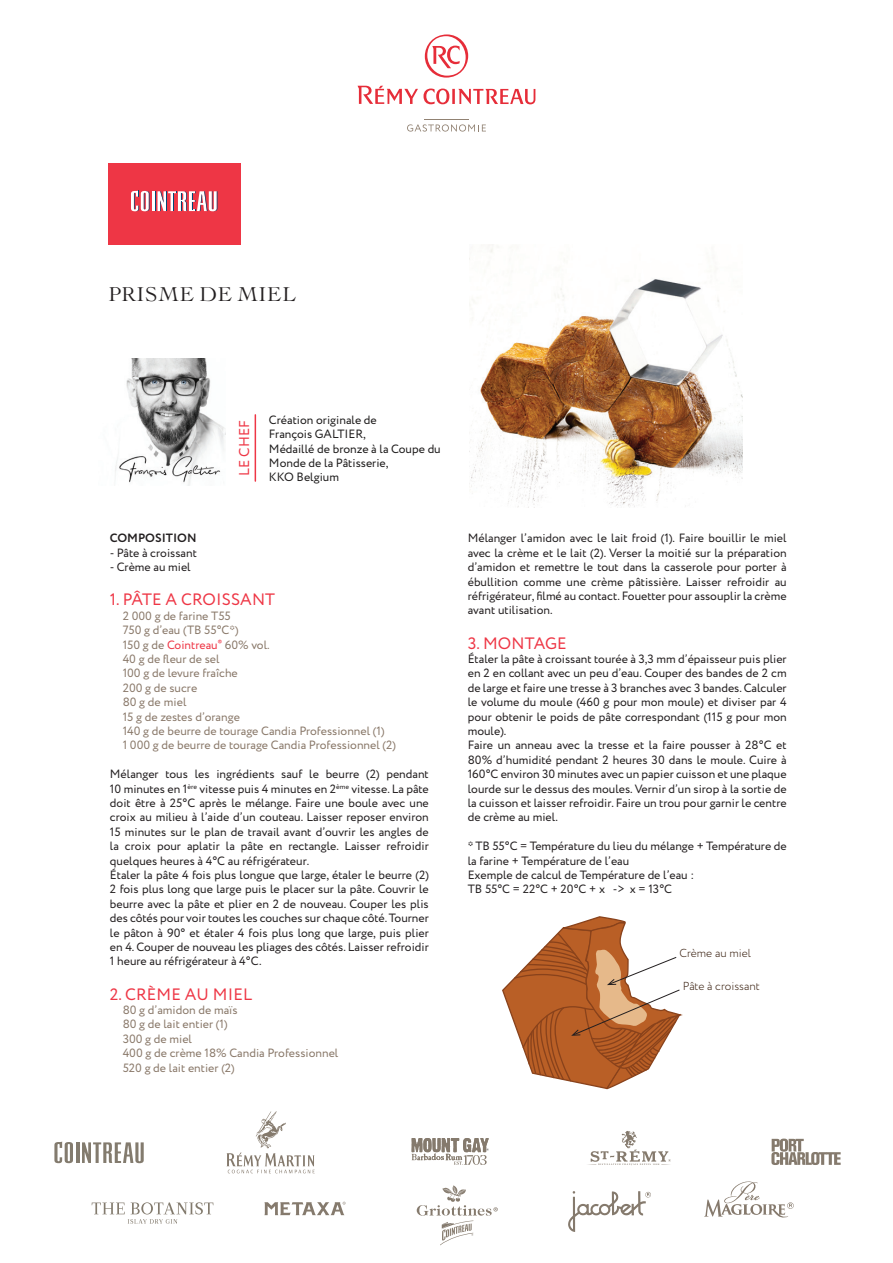
<style>
.page{position:relative;width:893px;height:1263px;background:#fff}
.page>*{position:absolute;margin:0;border:0;box-sizing:border-box;transform-origin:0 0}
.TITRE_RECETTE{font:19.5px "Le Cochin BQ";letter-spacing:.05em;color:#231f20}
.TITRE_PARAGRAPHE{font:16.5px "Circe";letter-spacing:.01em;color:#ee3645}
.TITRE_PARAGRAPHE-2{font:14.25px "Circe";letter-spacing:.01em;color:#ee3645}
.TEXTE{font:12px/14.4px "Circe";color:#231f20;text-align:justify}
.INGREDIENTS{font:12px "Circe";color:#897869}
.CHEF{font:12px/14.4px "Circe";color:#1e1c1c}
.TEXTE-2{font:700 12px "Circe";color:#231f20}
.t1{font:300 11.55px "Circe";color:#3a2111}
.s1{color:#ee3645}
</style>
<div class="page">
<svg style="left:358px;top:86px;width:177px;height:18px"></svg>
<svg style="left:425px;top:34px;width:43px;height:44px"></svg>
<hr style="left:424px;top:119px;width:45px;height:1px;background:#918273">
<svg style="left:407px;top:124px;width:79px;height:8px"></svg>
<svg style="left:264px;top:1202px;width:82px;height:13px"></svg>
<svg style="left:417px;top:1185px;width:81px;height:60px"></svg>
<svg style="left:568px;top:1191px;width:83px;height:41px"></svg>
<svg style="left:704px;top:1181px;width:90px;height:37px"></svg>
<svg style="left:771px;top:1138px;width:70px;height:27px"></svg>
<svg style="left:588px;top:1131px;width:83px;height:34px"></svg>
<hr style="left:76px;top:1142px;width:3px;height:21px;background:#837b6e">
<svg style="left:54px;top:1141px;width:19px;height:22px"></svg>
<svg style="left:82px;top:1142px;width:62px;height:21px"></svg>
<svg style="left:227px;top:1111px;width:88px;height:62px"></svg>
<svg style="left:92px;top:1202px;width:121px;height:22px"></svg>
<svg style="left:411px;top:1138px;width:78px;height:27px"></svg>
<div style="left:108px;top:164px;width:133px;height:81px;background:#ee3645"></div>
<hr style="left:255px;top:415px;width:1px;height:66px;background:#ee3645">
<img style="left:115px;top:359px;width:110px;height:127px">
<svg style="left:131px;top:190px;width:86px;height:21px"></svg>
<img style="left:469px;top:248px;width:274px;height:259px">
<svg style="left:502px;top:916px;width:181px;height:173px"></svg>
<p class="TITRE_RECETTE" style="left:108px;top:282px;width:189px">PRISME DE MIEL</p>
<p class="TITRE_PARAGRAPHE-2" style="left:235px;top:476px;width:58px;rotate:-90deg">LE CHEF</p>
<p class="CHEF" style="left:269px;top:413px;width:109px">Création originale de</p>
<p class="CHEF" style="left:269px;top:427px;width:99px">François GALTIER,</p>
<p class="CHEF" style="left:269px;top:442px;width:173px">Médaillé de bronze à la Coupe du<br>Monde de la Pâtisserie,</p>
<p class="CHEF" style="left:269px;top:470px;width:72px">KKO Belgium</p>
<p class="TEXTE-2" style="left:110px;top:530px;width:88px">COMPOSITION</p>
<p class="TEXTE" style="left:110px;top:546px;width:89px">- Pâte à croissant</p>
<p class="TEXTE" style="left:110px;top:560px;width:82px">- Crème au miel</p>
<p class="TITRE_PARAGRAPHE" style="left:110px;top:589px;width:167px">1. PÂTE A CROISSANT</p>
<p class="INGREDIENTS" style="left:123px;top:608px;width:110px">2 000 g de farine T55</p>
<p class="INGREDIENTS" style="left:123px;top:622px;width:118px">750 g d’eau (TB 55°C*)</p>
<p class="INGREDIENTS" style="left:123px;top:636px;width:149px">150 g de <span class="s1">Cointreau</span><sup>®</sup> 60% vol.</p>
<p class="INGREDIENTS" style="left:123px;top:651px;width:98px">40 g de fleur de sel</p>
<p class="INGREDIENTS" style="left:123px;top:665px;width:117px">100 g de levure fraîche</p>
<p class="INGREDIENTS" style="left:123px;top:680px;width:76px">200 g de sucre</p>
<p class="INGREDIENTS" style="left:123px;top:694px;width:65px">80 g de miel</p>
<p class="INGREDIENTS" style="left:123px;top:708px;width:119px">15 g de zestes d’orange</p>
<p class="INGREDIENTS" style="left:123px;top:723px;width:263px">140 g de beurre de tourage Candia Professionnel (1)</p>
<p class="INGREDIENTS" style="left:123px;top:737px;width:275px">1 000 g de beurre de tourage Candia Professionnel (2)</p>
<p class="TEXTE" style="left:110px;top:767px;width:320px">Mélanger tous les ingrédients sauf le beurre (2) pendant 10 minutes en 1<sup>ère</sup> vitesse puis 4 minutes en 2<sup>ème</sup> vitesse. La pâte doit être à 25°C après le mélange. Faire une boule avec une croix au milieu à l’aide d’un couteau. Laisser reposer environ 15 minutes sur le plan de travail avant d’ouvrir les angles de la croix pour aplatir la pâte en rectangle. Laisser refroidir quelques heures à 4°C au réfrigérateur.</p>
<p class="TEXTE" style="left:110px;top:868px;width:320px">Étaler la pâte 4 fois plus longue que large, étaler le beurre (2)<br>2 fois plus long que large puis le placer sur la pâte. Couvrir le beurre avec la pâte et plier en 2 de nouveau. Couper les plis des côtés pour voir toutes les couches sur chaque côté. Tourner le pâton à 90° et étaler 4 fois plus long que large, puis plier en 4. Couper de nouveau les pliages des côtés. Laisser refroidir 1 heure au réfrigérateur à 4°C.</p>
<p class="TITRE_PARAGRAPHE" style="left:110px;top:983px;width:144px">2. CRÈME AU MIEL</p>
<p class="INGREDIENTS" style="left:123px;top:1002px;width:116px">80 g d’amidon de maïs</p>
<p class="INGREDIENTS" style="left:123px;top:1016px;width:106px">80 g de lait entier (1)</p>
<p class="INGREDIENTS" style="left:123px;top:1031px;width:71px">300 g de miel</p>
<p class="INGREDIENTS" style="left:123px;top:1045px;width:217px">400 g de crème 18% Candia Professionnel</p>
<p class="INGREDIENTS" style="left:123px;top:1059px;width:114px">520 g de lait entier (2)</p>
<p class="TEXTE" style="left:468px;top:531px;width:320px">Mélanger l’amidon avec le lait froid (1). Faire bouillir le miel avec la crème et le lait (2). Verser la moitié sur la préparation d’amidon et remettre le tout dans la casserole pour porter à ébullition comme une crème pâtissière. Laisser refroidir au réfrigérateur, filmé au contact. Fouetter pour assouplir la crème avant utilisation.</p>
<p class="TITRE_PARAGRAPHE" style="left:468px;top:632px;width:100px">3. MONTAGE</p>
<p class="TEXTE" style="left:468px;top:652px;width:320px">Étaler la pâte à croissant tourée à 3,3 mm d’épaisseur puis plier en 2 en collant avec un peu d’eau. Couper des bandes de 2 cm de large et faire une tresse à 3 branches avec 3 bandes. Calculer le volume du moule (460 g pour mon moule) et diviser par 4 pour obtenir le poids de pâte correspondant (115 g pour mon moule).</p>
<p class="TEXTE" style="left:468px;top:738px;width:320px">Faire un anneau avec la tresse et la faire pousser à 28°C et 80% d’humidité pendant 2 heures 30 dans le moule. Cuire à 160°C environ 30 minutes avec un papier cuisson et une plaque lourde sur le dessus des moules. Vernir d’un sirop à la sortie de la cuisson et laisser refroidir. Faire un trou pour garnir le centre de crème au miel.</p>
<p class="TEXTE" style="left:468px;top:839px;width:320px">* TB 55°C = Température du lieu du mélange + Température de la farine + Température de l’eau</p>
<p class="TEXTE" style="left:468px;top:868px;width:228px">Exemple de calcul de Température de l’eau :</p>
<p class="TEXTE" style="left:468px;top:882px;width:206px">TB 55°C = 22°C + 20°C + x -&gt; x = 13°C</p>
<p class="t1" style="left:679px;top:946px;width:73px">Crème au miel</p>
<p class="t1" style="left:683px;top:978px;width:79px">Pâte à croissant</p>
</div>
